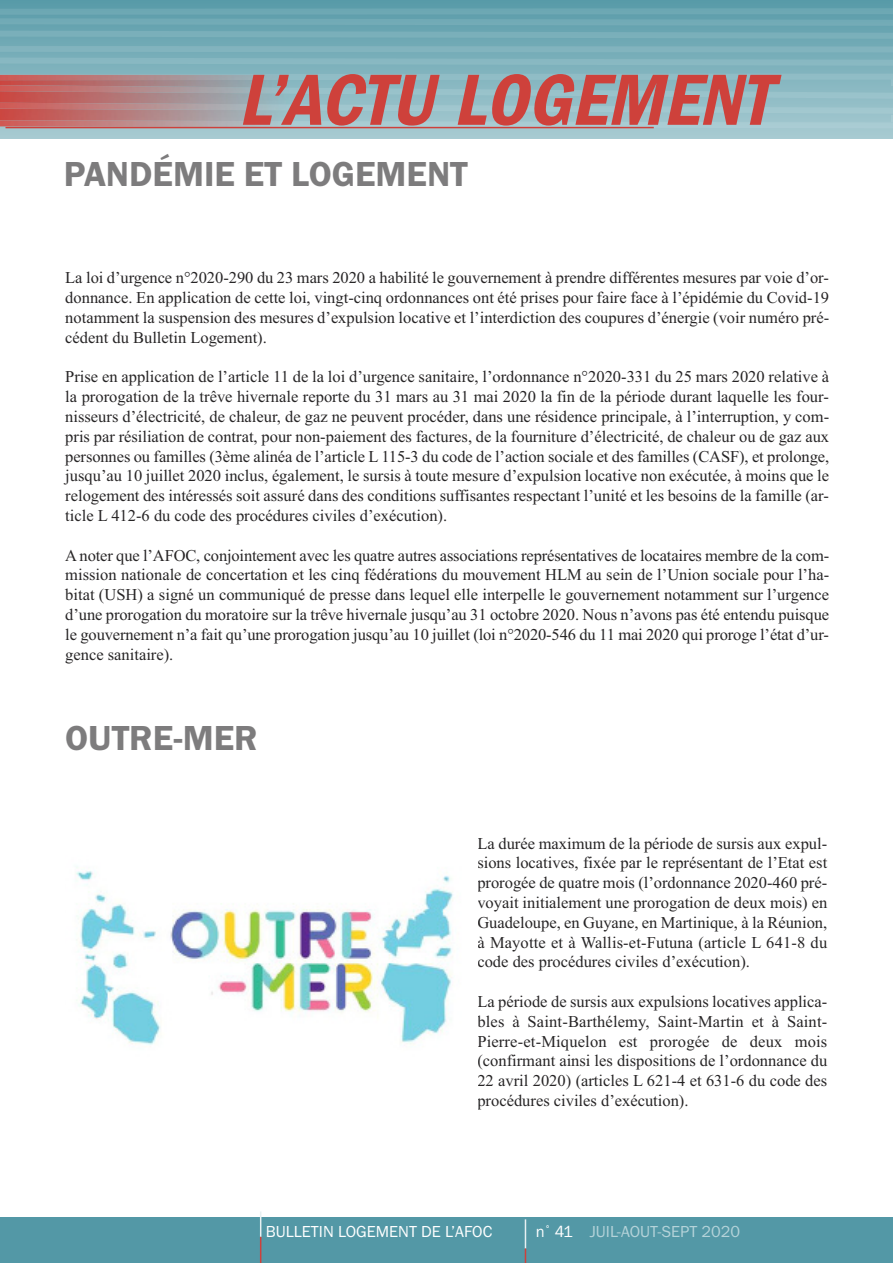
<style>
.page{position:relative;width:893px;height:1263px;background:#fff}
.page>*{position:absolute;margin:0;border:0;box-sizing:border-box;transform-origin:0 0}
.t1{font:italic 600 condensed 75px "Franklin Gothic";color:#ce413b}
.t2{font:600 36px "Franklin Gothic";color:#7d7c7d}
.t3{font:16.5px/19.8px "Times New Roman";color:#272526;text-align:justify}
.t4{font:16.5px "Franklin Gothic";color:#fff}
.t5{font:16.5px "Franklin Gothic";color:#b5d3d9}
.s1{color:#fff}
</style>
<div class="page">
<div style="left:0;top:1217px;width:893px;height:46px;background:#5398a6"></div>
<svg style="left:260px;top:1211px;width:1px;height:52px"></svg>
<svg style="left:525px;top:1219px;width:1px;height:44px"></svg>
<svg style="left:0;top:0;width:893px;height:139px;background:#85b6c0"></svg>
<img style="left:0;top:97px;width:288px;height:18px">
<img style="left:288px;top:97px;width:605px;height:2px">
<img style="left:288px;top:104px;width:605px;height:10px">
<svg style="left:0;top:7px;width:893px;height:90px;background:#7facb6"></svg>
<img style="left:0;top:8px;width:893px;height:7px">
<svg style="left:0;top:115px;width:893px;height:16px;background:#a8b5bb"></svg>
<hr style="left:6px;top:127px;width:648px;height:1px;background:#ce413b">
<img style="left:76px;top:867px;width:377px;height:178px">
<h1 class="t1" style="left:238px;top:55px;width:554px">L’ACTU LOGEMENT</h1>
<h2 class="t2" style="left:64px;top:152px;width:406px">PANDÉMIE ET LOGEMENT</h2>
<p class="t3" style="left:65px;top:268px;width:765px">La loi d’urgence n°2020-290 du 23 mars 2020 a habilité le gouvernement à prendre différentes mesures par voie d’or&shy;donnance. En application de cette loi, vingt-cinq ordonnances ont été prises pour faire face à l’épidémie du Covid-19 notamment la suspension des mesures d’expulsion locative et l’interdiction des coupures d’énergie (voir numéro pré&shy;cédent du Bulletin Logement).</p>
<p class="t3" style="left:65px;top:367px;width:765px">Prise en application de l’article 11 de la loi d’urgence sanitaire, l’ordonnance n°2020-331 du 25 mars 2020 relative à la prorogation de la trêve hivernale reporte du 31 mars au 31 mai 2020 la fin de la période durant laquelle les four&shy;nisseurs d’électricité, de chaleur, de gaz ne peuvent procéder, dans une résidence principale, à l’interruption, y com&shy;pris par résiliation de contrat, pour non-paiement des factures, de la fourniture d’électricité, de chaleur ou de gaz aux personnes ou familles (3ème alinéa de l’article L 115-3 du code de l’action sociale et des familles (CASF), et prolonge, jusqu’au 10 juillet 2020 inclus, également, le sursis à toute mesure d’expulsion locative non exécutée, à moins que le relogement des intéressés soit assuré dans des conditions suffisantes respectant l’unité et les besoins de la famille (ar&shy;ticle L 412-6 du code des procédures civiles d’exécution).</p>
<p class="t3" style="left:65px;top:545px;width:765px">A noter que l’AFOC, conjointement avec les quatre autres associations représentatives de locataires membre de la com&shy;mission nationale de concertation et les cinq fédérations du mouvement HLM au sein de l’Union sociale pour l’ha&shy;bitat (USH) a signé un communiqué de presse dans lequel elle interpelle le gouvernement notamment sur l’urgence d’une prorogation du moratoire sur la trêve hivernale jusqu’au 31 octobre 2020. Nous n’avons pas été entendu puisque le gouvernement n’a fait qu’une prorogation jusqu’au 10 juillet (loi n°2020-546 du 11 mai 2020 qui proroge l’état d’ur&shy;gence sanitaire).</p>
<h2 class="t2" style="left:65px;top:717px;width:194px">OUTRE-MER</h2>
<p class="t3" style="left:477px;top:833px;width:351px">La durée maximum de la période de sursis aux expul&shy;sions locatives, fixée par le représentant de l’Etat est prorogée de quatre mois (l’ordonnance 2020-460 pré&shy;voyait initialement une prorogation de deux mois) en Guadeloupe, en Guyane, en Martinique, à la Réunion, à Mayotte et à Wallis-et-Futuna (article L 641-8 du code des procédures civiles d’exécution).</p>
<p class="t3" style="left:477px;top:991px;width:351px">La période de sursis aux expulsions locatives applica&shy;bles à Saint-Barthélemy, Saint-Martin et à Saint-Pierre-et-Miquelon est prorogée de deux mois (confirmant ainsi les dispositions de l’ordonnance du 22 avril 2020) (articles L 621-4 et 631-6 du code des procédures civiles d’exécution).</p>
<p class="t4" style="left:266px;top:1221px;width:228px">BULLETIN LOGEMENT DE L’AFOC</p>
<p class="t5" style="left:536px;top:1221px;width:206px"><span class="s1">n</span><sup>°</sup> <span class="s1">41</span> JUIL-AOUT-SEPT 2020</p>
</div>
